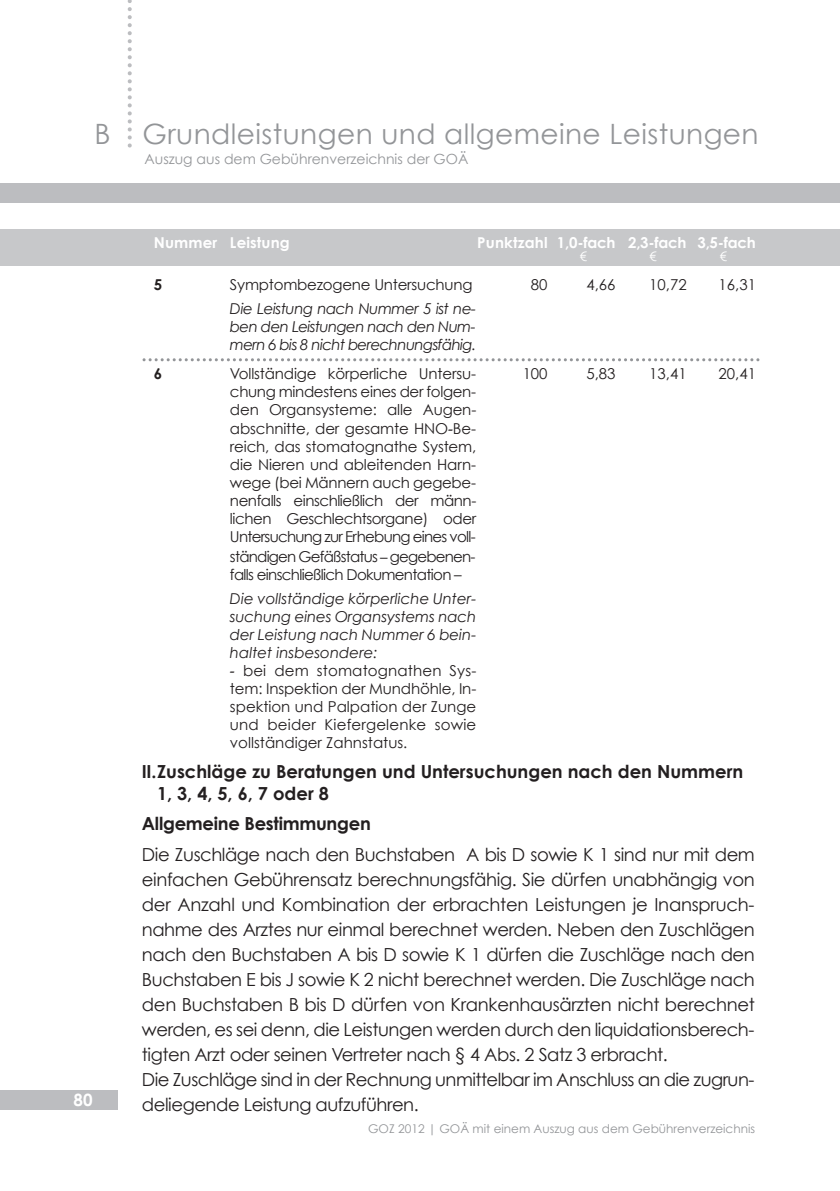
<style>
.page{position:relative;width:840px;height:1191px;background:#fff}
.page>*{position:absolute;margin:0;border:0;box-sizing:border-box;transform-origin:0 0}
.t1{font:28px "Century Gothic";letter-spacing:.015em;color:#939598}
.t2{font:18px/25px "Century Gothic";letter-spacing:-.025em;color:#231f20}
.t3{font:700 18px/22px "Century Gothic";color:#231f20}
.t4{font:700 17px "Century Gothic";color:#fff}
.t5{font:15px/18.4px "Century Gothic";color:#231f20;text-align:justify}
.t6{font:italic 15px/18px "Century Gothic";letter-spacing:-.04em;color:#231f20;text-align:justify}
.t7{font:700 15px "Century Gothic";letter-spacing:.01em;color:#fff}
.t8{font:700 15px "Century Gothic";color:#231f20}
.t9{font:14px "Century Gothic";color:#939598}
.t10{font:13px "Century Gothic";color:#fff}
.t11{font:12px "Century Gothic";color:#939598}
.s1{font-family:"Palatino"}
.s2{font-style:italic}
</style>
<div class="page">
<div style="left:0;top:1089px;width:118px;height:20px;background:#bcbdc0"></div>
<svg style="left:128px;top:0;width:4px;height:147px"></svg>
<div style="left:0;top:183px;width:839px;height:20px;background:#bcbdc0"></div>
<div style="left:0;top:229px;width:839px;height:37px;background:#c7c8ca"></div>
<svg style="left:142px;top:358px;width:617px;height:3px"></svg>
<h1 class="t1" style="left:94px;top:116px;width:665px">B Grundleistungen und allgemeine Leistungen</h1>
<p class="t9" style="left:144px;top:150px;width:325px">Auszug aus dem Gebührenverzeichnis der GOÄ</p>
<p class="t7" style="left:154px;top:232px;width:137px">Nummer Leistung</p>
<p class="t7" style="left:477px;top:232px;width:139px">Punktzahl 1,0-fach</p>
<p class="t10" style="left:579px;top:247px;width:9px">€</p>
<p class="t7" style="left:627px;top:232px;width:60px">2,3-fach</p>
<p class="t10" style="left:649px;top:247px;width:9px">€</p>
<p class="t7" style="left:697px;top:232px;width:60px">3,5-fach</p>
<p class="t10" style="left:719px;top:247px;width:9px">€</p>
<p class="t4" style="left:73px;top:1088px;width:21px">80</p>
<p class="t8" style="left:154px;top:274px;width:10px">5</p>
<p class="t5" style="left:230px;top:274px;width:244px">Symptombezogene Untersuchung</p>
<p class="t6" style="left:230px;top:299px;width:248px">Die Leistung nach Nummer 5 ist ne&shy;ben den Leistungen nach den Num&shy;mern 6 bis 8 nicht berechnungsfähig.</p>
<p class="t8" style="left:154px;top:363px;width:10px">6</p>
<p class="t5" style="left:230px;top:363px;width:248px">Vollständige körperliche Untersu&shy;chung mindestens eines der folgen&shy;den Organsysteme: alle Augen&shy;abschnitte, der gesamte HNO<span class="s1">‑</span>Be&shy;reich, das stomatognathe System, die Nieren und ableitenden Harn&shy;wege (bei Männern auch gegebe&shy;nenfalls einschließlich der männ&shy;lichen Geschlechtsorgane) oder Untersuchung zur Erhebung eines voll&shy;ständigen Gefäßstatus <span class="s1">–</span> gegebenen&shy;falls einschließlich Dokumentation –</p>
<p class="t5" style="left:230px;top:589px;width:248px;text-align:left"><span class="s2">Die vollständige körperliche Unter&shy;suchung eines Organsystems nach der Leistung nach Nummer 6 bein&shy;haltet insbesondere:<br></span><span class="s1">‑</span> bei dem stomatognathen Sys&shy;tem: Inspektion der Mundhöhle, In&shy;spektion und Palpation der Zunge und beider Kiefergelenke sowie vollständiger Zahnstatus.</p>
<p class="t5" style="left:530px;top:274px;width:18px">80</p>
<p class="t5" style="left:586px;top:274px;width:31px">4,66</p>
<p class="t5" style="left:649px;top:274px;width:39px">10,72</p>
<p class="t5" style="left:718px;top:274px;width:39px">16,31</p>
<p class="t5" style="left:522px;top:363px;width:26px">100</p>
<p class="t5" style="left:586px;top:363px;width:31px">5,83</p>
<p class="t5" style="left:649px;top:363px;width:39px">13,41</p>
<p class="t5" style="left:718px;top:363px;width:39px">20,41</p>
<p class="t3" style="left:157px;top:760px;width:587px;text-indent:-15px">II.Zuschläge zu Beratungen und Untersuchungen nach den Nummern<br>1, 3, 4, 5, 6, 7 oder 8</p>
<p class="t3" style="left:142px;top:811px;width:230px">Allgemeine Bestimmungen</p>
<p class="t2" style="left:142px;top:841px;width:614px">Die Zuschläge nach den Buchstaben A bis D sowie K 1 sind nur mit dem einfachen Gebührensatz berechnungsfähig. Sie dürfen unabhängig von der Anzahl und Kombination der erbrachten Leistungen je Inanspruch&shy;nahme des Arztes nur einmal berechnet werden. Neben den Zuschlägen nach den Buchstaben A bis D sowie K 1 dürfen die Zuschläge nach den Buchstaben E bis J sowie K 2 nicht berechnet werden. Die Zuschläge nach den Buchstaben B bis D dürfen von Krankenhausärzten nicht berechnet werden, es sei denn, die Leistungen werden durch den liquidationsberech&shy;tigten Arzt oder seinen Vertreter nach § 4 Abs. 2 Satz 3 erbracht.<br>Die Zuschläge sind in der Rechnung unmittelbar im Anschluss an die zugrun&shy;deliegende Leistung aufzuführen.</p>
<p class="t11" style="left:368px;top:1121px;width:388px">GOZ 2012 | GOÄ mit einem Auszug aus dem Gebührenverzeichnis</p>
</div>
